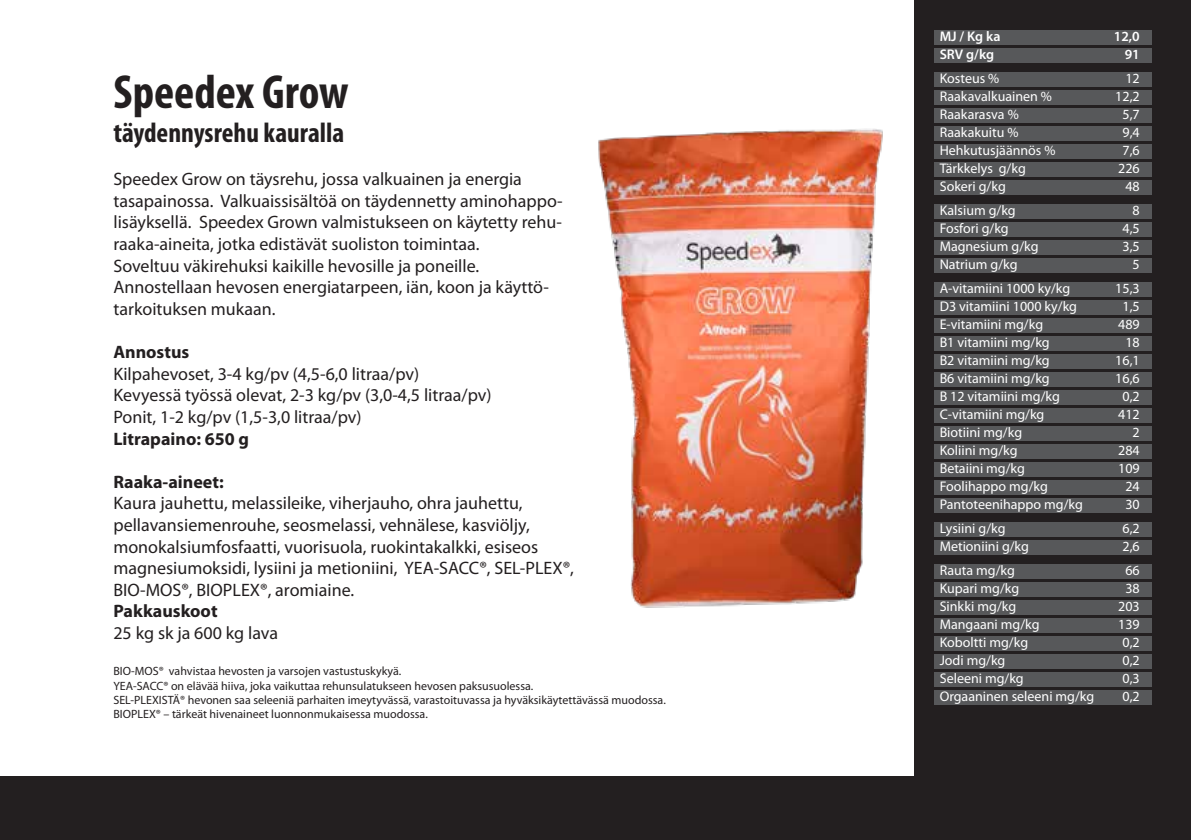
<style>
.page{position:relative;width:1191px;height:840px;background:#fff}
.page>*{position:absolute;margin:0;border:0;box-sizing:border-box;transform-origin:0 0}
.t1{font:700 condensed 48px "Myriad Pro";color:#231f20}
.t2{font:700 condensed 28px "Myriad Pro";color:#231f20}
.t3{font:18px/21.6px "Myriad Pro";color:#231f20}
.t4{font:700 18px "Myriad Pro";color:#231f20}
.t5{font:14px "Myriad Pro";color:#fff}
.t6{font:600 14px "Myriad Pro";color:#fff}
.t7{font:12px/14.4px "Myriad Pro";color:#231f20}
</style>
<div class="page">
<div style="left:0;top:775px;width:1191px;height:64px;background:#231f20"></div>
<div style="left:914px;top:0;width:277px;height:775px;background:#231f20"></div>
<img style="left:598px;top:129px;width:285px;height:479px">
<div style="left:934px;top:30px;width:217px;height:14px;background:#57585a"></div>
<div style="left:934px;top:48px;width:217px;height:14px;background:#57585a"></div>
<div style="left:934px;top:72px;width:217px;height:14px;background:#57585a"></div>
<div style="left:934px;top:90px;width:217px;height:14px;background:#57585a"></div>
<div style="left:934px;top:108px;width:217px;height:14px;background:#57585a"></div>
<div style="left:934px;top:126px;width:217px;height:14px;background:#57585a"></div>
<div style="left:934px;top:144px;width:217px;height:14px;background:#57585a"></div>
<div style="left:934px;top:162px;width:217px;height:14px;background:#57585a"></div>
<div style="left:934px;top:180px;width:217px;height:14px;background:#57585a"></div>
<div style="left:934px;top:204px;width:217px;height:14px;background:#57585a"></div>
<div style="left:934px;top:222px;width:217px;height:14px;background:#57585a"></div>
<div style="left:934px;top:240px;width:217px;height:14px;background:#57585a"></div>
<div style="left:934px;top:258px;width:217px;height:14px;background:#57585a"></div>
<div style="left:934px;top:282px;width:217px;height:14px;background:#57585a"></div>
<div style="left:934px;top:300px;width:217px;height:14px;background:#57585a"></div>
<div style="left:934px;top:318px;width:217px;height:14px;background:#57585a"></div>
<div style="left:934px;top:336px;width:217px;height:14px;background:#57585a"></div>
<div style="left:934px;top:354px;width:217px;height:14px;background:#57585a"></div>
<div style="left:934px;top:372px;width:217px;height:14px;background:#57585a"></div>
<div style="left:934px;top:390px;width:217px;height:14px;background:#57585a"></div>
<div style="left:934px;top:408px;width:217px;height:14px;background:#57585a"></div>
<div style="left:934px;top:426px;width:217px;height:14px;background:#57585a"></div>
<div style="left:934px;top:444px;width:217px;height:14px;background:#57585a"></div>
<div style="left:934px;top:462px;width:217px;height:14px;background:#57585a"></div>
<div style="left:934px;top:480px;width:217px;height:14px;background:#57585a"></div>
<div style="left:934px;top:498px;width:217px;height:14px;background:#57585a"></div>
<div style="left:934px;top:522px;width:217px;height:14px;background:#57585a"></div>
<div style="left:934px;top:540px;width:217px;height:14px;background:#57585a"></div>
<div style="left:934px;top:564px;width:217px;height:14px;background:#57585a"></div>
<div style="left:934px;top:582px;width:217px;height:14px;background:#57585a"></div>
<div style="left:934px;top:600px;width:217px;height:14px;background:#57585a"></div>
<div style="left:934px;top:618px;width:217px;height:14px;background:#57585a"></div>
<div style="left:934px;top:636px;width:217px;height:14px;background:#57585a"></div>
<div style="left:934px;top:654px;width:217px;height:14px;background:#57585a"></div>
<div style="left:934px;top:672px;width:217px;height:14px;background:#57585a"></div>
<div style="left:934px;top:690px;width:217px;height:14px;background:#57585a"></div>
<h1 class="t1" style="left:113px;top:62px;width:237px">Speedex Grow</h1>
<h2 class="t2" style="left:113px;top:115px;width:232px">täydennysrehu kauralla</h2>
<p class="t3" style="left:113px;top:168px;width:451px">Speedex Grow on täysrehu, jossa valkuainen ja energia tasapainossa. Valkuaissisältöä on täydennetty aminohappo&shy;lisäyksellä. Speedex Grown valmistukseen on käytetty rehu&shy;raaka-aineita, jotka edistävät suoliston toimintaa.<br>Soveltuu väkirehuksi kaikille hevosille ja poneille.<br>Annostellaan hevosen energiatarpeen, iän, koon ja käyttö&shy;tarkoituksen mukaan.</p>
<p class="t4" style="left:113px;top:340px;width:77px">Annostus</p>
<p class="t3" style="left:113px;top:362px;width:380px">Kilpahevoset, 3-4 kg/pv (4,5-6,0 litraa/pv)<br>Kevyessä työssä olevat, 2-3 kg/pv (3,0-4,5 litraa/pv)<br>Ponit, 1-2 kg/pv (1,5-3,0 litraa/pv)</p>
<p class="t4" style="left:113px;top:426px;width:137px">Litrapaino: 650 g</p>
<p class="t4" style="left:113px;top:469px;width:112px">Raaka-aineet:</p>
<p class="t3" style="left:113px;top:492px;width:462px">Kaura jauhettu, melassileike, viherjauho, ohra jauhettu, pellavansiemenrouhe, seosmelassi, vehnälese, kasviöljy, monokalsiumfosfaatti, vuorisuola, ruokintakalkki, esiseos magnesiumoksidi, lysiini ja metioniini, YEA-SACC®, SEL-PLEX®, BIO-MOS®, BIOPLEX®, aromiaine.</p>
<p class="t4" style="left:113px;top:599px;width:106px">Pakkauskoot</p>
<p class="t3" style="left:113px;top:621px;width:166px">25 kg sk ja 600 kg lava</p>
<p class="t7" style="left:113px;top:663px;width:554px">BIO-MOS® vahvistaa hevosten ja varsojen vastustuskykyä.<br>YEA-SACC® on elävää hiiva, joka vaikuttaa rehunsulatukseen hevosen paksusuolessa.<br>SEL-PLEXISTÄ® hevonen saa seleeniä parhaiten imeytyvässä, varastoituvassa ja hyväksikäytettävässä muodossa.<br>BIOPLEX® – tärkeät hivenaineet luonnonmukaisessa muodossa.</p>
<p class="t6" style="left:939px;top:27px;width:62px">MJ / Kg ka</p>
<p class="t6" style="left:1114px;top:27px;width:27px">12,0</p>
<p class="t6" style="left:939px;top:45px;width:56px">SRV g/kg</p>
<p class="t6" style="left:1124px;top:45px;width:17px">91</p>
<p class="t5" style="left:939px;top:69px;width:61px">Kosteus %</p>
<p class="t5" style="left:1125px;top:69px;width:16px">12</p>
<p class="t5" style="left:939px;top:87px;width:114px">Raakavalkuainen %</p>
<p class="t5" style="left:1115px;top:87px;width:26px">12,2</p>
<p class="t5" style="left:939px;top:105px;width:81px">Raakarasva %</p>
<p class="t5" style="left:1122px;top:105px;width:19px">5,7</p>
<p class="t5" style="left:939px;top:123px;width:80px">Raakakuitu %</p>
<p class="t5" style="left:1122px;top:123px;width:19px">9,4</p>
<p class="t5" style="left:939px;top:141px;width:117px">Hehkutusjäännös %</p>
<p class="t5" style="left:1122px;top:141px;width:19px">7,6</p>
<p class="t5" style="left:939px;top:159px;width:88px">Tärkkelys g/kg</p>
<p class="t5" style="left:1118px;top:159px;width:23px">226</p>
<p class="t5" style="left:939px;top:177px;width:68px">Sokeri g/kg</p>
<p class="t5" style="left:1125px;top:177px;width:16px">48</p>
<p class="t5" style="left:939px;top:201px;width:78px">Kalsium g/kg</p>
<p class="t5" style="left:1132px;top:201px;width:9px">8</p>
<p class="t5" style="left:939px;top:219px;width:71px">Fosfori g/kg</p>
<p class="t5" style="left:1122px;top:219px;width:19px">4,5</p>
<p class="t5" style="left:939px;top:237px;width:100px">Magnesium g/kg</p>
<p class="t5" style="left:1122px;top:237px;width:19px">3,5</p>
<p class="t5" style="left:939px;top:255px;width:79px">Natrium g/kg</p>
<p class="t5" style="left:1132px;top:255px;width:9px">5</p>
<p class="t5" style="left:939px;top:279px;width:132px">A-vitamiini 1000 ky/kg</p>
<p class="t5" style="left:1115px;top:279px;width:26px">15,3</p>
<p class="t5" style="left:939px;top:297px;width:139px">D3 vitamiini 1000 ky/kg</p>
<p class="t5" style="left:1122px;top:297px;width:19px">1,5</p>
<p class="t5" style="left:939px;top:315px;width:105px">E-vitamiini mg/kg</p>
<p class="t5" style="left:1118px;top:315px;width:23px">489</p>
<p class="t5" style="left:939px;top:333px;width:112px">B1 vitamiini mg/kg</p>
<p class="t5" style="left:1125px;top:333px;width:16px">18</p>
<p class="t5" style="left:939px;top:351px;width:112px">B2 vitamiini mg/kg</p>
<p class="t5" style="left:1115px;top:351px;width:26px">16,1</p>
<p class="t5" style="left:939px;top:369px;width:112px">B6 vitamiini mg/kg</p>
<p class="t5" style="left:1115px;top:369px;width:26px">16,6</p>
<p class="t5" style="left:939px;top:387px;width:122px">B 12 vitamiini mg/kg</p>
<p class="t5" style="left:1122px;top:387px;width:19px">0,2</p>
<p class="t5" style="left:939px;top:405px;width:106px">C-vitamiini mg/kg</p>
<p class="t5" style="left:1118px;top:405px;width:23px">412</p>
<p class="t5" style="left:939px;top:423px;width:84px">Biotiini mg/kg</p>
<p class="t5" style="left:1132px;top:423px;width:9px">2</p>
<p class="t5" style="left:939px;top:441px;width:79px">Koliini mg/kg</p>
<p class="t5" style="left:1118px;top:441px;width:23px">284</p>
<p class="t5" style="left:939px;top:459px;width:87px">Betaiini mg/kg</p>
<p class="t5" style="left:1118px;top:459px;width:23px">109</p>
<p class="t5" style="left:939px;top:477px;width:110px">Foolihappo mg/kg</p>
<p class="t5" style="left:1125px;top:477px;width:16px">24</p>
<p class="t5" style="left:939px;top:495px;width:145px">Pantoteenihappo mg/kg</p>
<p class="t5" style="left:1125px;top:495px;width:16px">30</p>
<p class="t5" style="left:939px;top:519px;width:67px">Lysiini g/kg</p>
<p class="t5" style="left:1122px;top:519px;width:19px">6,2</p>
<p class="t5" style="left:939px;top:537px;width:91px">Metioniini g/kg</p>
<p class="t5" style="left:1122px;top:537px;width:19px">2,6</p>
<p class="t5" style="left:939px;top:561px;width:77px">Rauta mg/kg</p>
<p class="t5" style="left:1125px;top:561px;width:16px">66</p>
<p class="t5" style="left:939px;top:579px;width:81px">Kupari mg/kg</p>
<p class="t5" style="left:1125px;top:579px;width:16px">38</p>
<p class="t5" style="left:939px;top:597px;width:78px">Sinkki mg/kg</p>
<p class="t5" style="left:1118px;top:597px;width:23px">203</p>
<p class="t5" style="left:939px;top:615px;width:101px">Mangaani mg/kg</p>
<p class="t5" style="left:1118px;top:615px;width:23px">139</p>
<p class="t5" style="left:939px;top:633px;width:90px">Koboltti mg/kg</p>
<p class="t5" style="left:1122px;top:633px;width:19px">0,2</p>
<p class="t5" style="left:939px;top:651px;width:67px">Jodi mg/kg</p>
<p class="t5" style="left:1122px;top:651px;width:19px">0,2</p>
<p class="t5" style="left:939px;top:669px;width:86px">Seleeni mg/kg</p>
<p class="t5" style="left:1122px;top:669px;width:19px">0,3</p>
<p class="t5" style="left:939px;top:687px;width:156px">Orgaaninen seleeni mg/kg</p>
<p class="t5" style="left:1122px;top:687px;width:19px">0,2</p>
</div>
